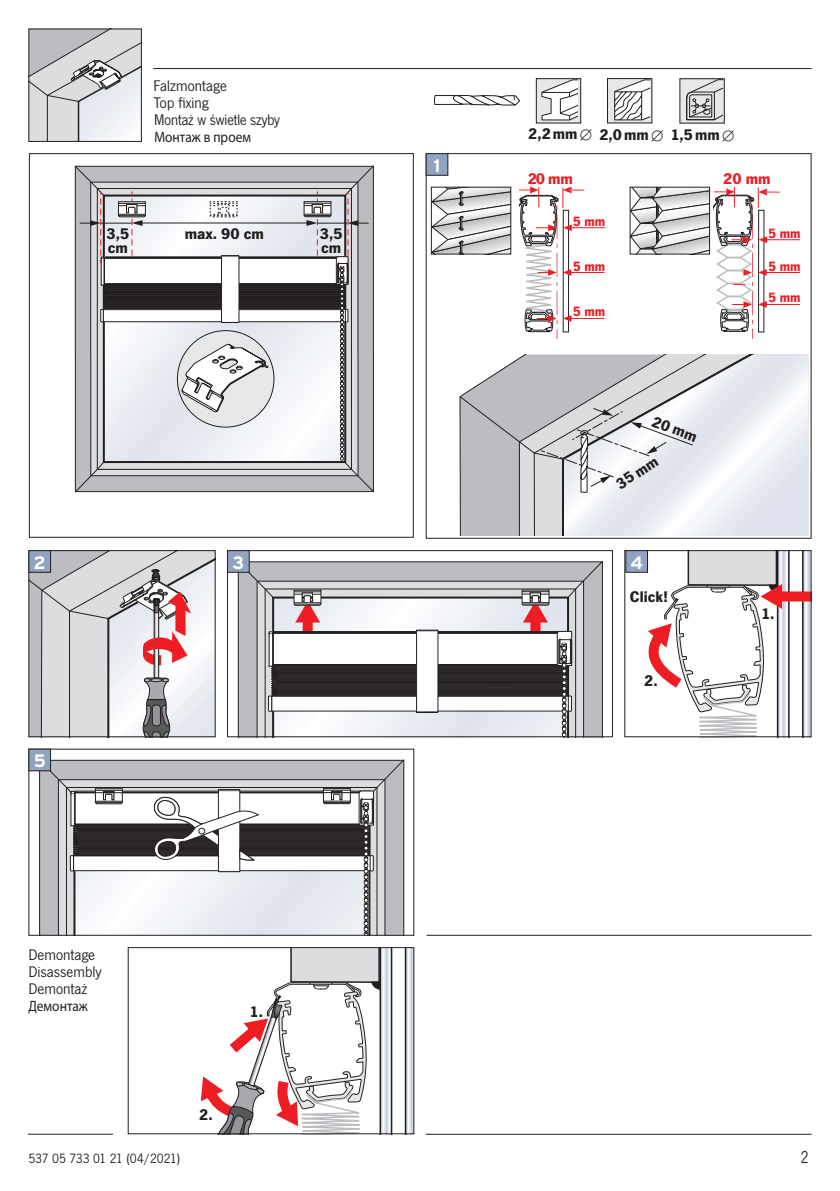
<style>
.page{position:relative;width:840px;height:1191px;background:#fff}
.page>*{position:absolute;margin:0;border:0;box-sizing:border-box;transform-origin:0 0}
.t1{font:700 18px "Interstate";color:#fff}
.t2{font:18px "News Got";color:#231f20;scale:.88 1}
.t3{font:16px/17px "News Got";color:#231f20}
.t4{font:700 16px/14px "News Got";color:#231f20}
.t5{font:700 16px "News Got";color:#ee1d23}
.t6{font:15px "Myriad Pro";color:#231f20;scale:.9 1}
.t7{font:14px "News Got TOT";letter-spacing:-.005em;color:#231f20}
.t8{font:700 14px "News Got";color:#ee1d23;scale:.96 1}
</style>
<div class="page">
<div style="left:425px;top:153px;width:386px;height:386px;border:1px solid #231f20"></div>
<svg style="left:75px;top:165px;width:299px;height:328px"></svg>
<div style="left:29px;top:153px;width:384px;height:385px;border:1px solid #231f20"></div>
<svg style="left:432px;top:189px;width:77px;height:63px"></svg>
<div style="left:430px;top:187px;width:81px;height:67px;border:1px solid #231f20"></div>
<hr style="left:570px;top:227px;width:34px;height:1px;background:#ee1d23">
<hr style="left:570px;top:272px;width:34px;height:1px;background:#ee1d23">
<hr style="left:570px;top:318px;width:34px;height:1px;background:#ee1d23">
<svg style="left:519px;top:187px;width:65px;height:152px"></svg>
<hr style="left:765px;top:239px;width:34px;height:1px;background:#ee1d23">
<hr style="left:765px;top:272px;width:34px;height:1px;background:#ee1d23">
<hr style="left:765px;top:304px;width:34px;height:1px;background:#ee1d23">
<svg style="left:629px;top:187px;width:150px;height:152px"></svg>
<svg style="left:459px;top:359px;width:58px;height:177px"></svg>
<svg style="left:533px;top:354px;width:27px;height:182px;background:#c5c6c8"></svg>
<svg style="left:560px;top:354px;width:247px;height:182px"></svg>
<svg style="left:459px;top:396px;width:234px;height:117px"></svg>
<svg style="left:238px;top:561px;width:364px;height:174px;background:#b2b2b5"></svg>
<svg style="left:257px;top:581px;width:326px;height:154px;background:#c2c2c4"></svg>
<svg style="left:265px;top:589px;width:310px;height:146px;background:#c9cacc"></svg>
<svg style="left:237px;top:561px;width:37px;height:37px"></svg>
<svg style="left:567px;top:561px;width:36px;height:37px"></svg>
<svg style="left:272px;top:596px;width:296px;height:35px"></svg>
<div style="left:302px;top:619px;width:10px;height:31px;background:#ee1d23"></div>
<div style="left:530px;top:619px;width:10px;height:31px;background:#ee1d23"></div>
<svg style="left:293px;top:590px;width:28px;height:32px"></svg>
<svg style="left:521px;top:589px;width:28px;height:33px"></svg>
<svg style="left:268px;top:631px;width:304px;height:104px"></svg>
<div style="left:416px;top:630px;width:21px;height:82px;background:#fff"></div>
<div style="left:416px;top:630px;width:22px;height:82px;border:1px solid #231f20"></div>
<div style="left:227px;top:550px;width:385px;height:187px;border:1px solid #231f20"></div>
<svg style="left:30px;top:552px;width:183px;height:183px"></svg>
<div style="left:28px;top:550px;width:187px;height:187px;border:1px solid #231f20"></div>
<svg style="left:647px;top:552px;width:162px;height:183px"></svg>
<div style="left:624px;top:550px;width:187px;height:187px;border:1px solid #231f20"></div>
<svg style="left:39px;top:759px;width:365px;height:174px"></svg>
<svg style="left:200px;top:949px;width:212px;height:183px"></svg>
<div style="left:128px;top:947px;width:286px;height:187px;border:1px solid #231f20"></div>
<div style="left:536px;top:79px;width:44px;height:44px;background:#e6e7e9"></div>
<svg style="left:541px;top:80px;width:37px;height:40px"></svg>
<div style="left:535px;top:78px;width:46px;height:45px;border:1px solid #231f20"></div>
<svg style="left:434px;top:95px;width:86px;height:11px"></svg>
<svg style="left:608px;top:80px;width:42px;height:41px"></svg>
<svg style="left:613px;top:80px;width:36px;height:41px"></svg>
<div style="left:606px;top:78px;width:46px;height:45px;border:1px solid #231f20"></div>
<div style="left:679px;top:79px;width:44px;height:44px;background:#e6e7e9"></div>
<svg style="left:686px;top:80px;width:36px;height:40px"></svg>
<div style="left:703px;top:109px;width:7px;height:6px;border:1px solid #231f20;border-radius:50%"></div>
<div style="left:679px;top:78px;width:45px;height:46px;border:1px solid #231f20"></div>
<hr style="left:153px;top:68px;width:658px;height:1px;background:#231f20">
<hr style="left:425px;top:1133px;width:386px;height:1px;background:#231f20">
<hr style="left:28px;top:1133px;width:85px;height:1px;background:#231f20">
<hr style="left:426px;top:934px;width:385px;height:1px;background:#231f20">
<svg style="left:30px;top:30px;width:110px;height:110px;background:#d1d2d5"></svg>
<div style="left:28px;top:28px;width:114px;height:114px;border:1px solid #231f20"></div>
<div style="left:426px;top:154px;width:21px;height:21px;background:#90a3c0"></div>
<div style="left:425px;top:153px;width:23px;height:23px;border:1px solid #231f20"></div>
<div style="left:29px;top:550px;width:22px;height:22px;background:#90a3c0"></div>
<div style="left:28px;top:550px;width:23px;height:23px;border:1px solid #231f20"></div>
<div style="left:29px;top:749px;width:22px;height:22px;background:#90a3c0"></div>
<div style="left:28px;top:748px;width:23px;height:23px;border:1px solid #231f20"></div>
<div style="left:227px;top:550px;width:22px;height:22px;background:#90a3c0"></div>
<div style="left:227px;top:550px;width:22px;height:23px;border:1px solid #231f20"></div>
<div style="left:625px;top:550px;width:22px;height:22px;background:#90a3c0"></div>
<div style="left:625px;top:550px;width:22px;height:23px;border:1px solid #231f20"></div>
<p class="t1" style="left:34px;top:552px;width:14px">2</p>
<p class="t1" style="left:34px;top:751px;width:14px">5</p>
<p class="t3" style="left:153px;top:77px;width:128px">Falzmontage<br>Top fixing<br>Montaż w świetle szyby</p>
<p class="t6" style="left:154px;top:127px;width:109px">Монтаж в проем</p>
<p class="t4" style="left:106px;top:227px;width:24px">3,5</p>
<p class="t4" style="left:185px;top:227px;width:81px">max. 90 cm</p>
<p class="t4" style="left:108px;top:241px;width:22px">cm</p>
<p class="t4" style="left:319px;top:227px;width:24px">3,5 cm</p>
<p class="t1" style="left:433px;top:155px;width:8px">1</p>
<p class="t4" style="left:528px;top:126px;width:51px">2,2mm</p>
<p class="t4" style="left:599px;top:127px;width:51px">2,0mm</p>
<p class="t4" style="left:670px;top:127px;width:51px">1,5mm</p>
<p class="t5" style="left:527px;top:169px;width:47px">20 mm</p>
<p class="t8" style="left:573px;top:213px;width:35px">5 mm</p>
<p class="t8" style="left:573px;top:258px;width:35px">5 mm</p>
<p class="t8" style="left:573px;top:303px;width:35px">5 mm</p>
<p class="t5" style="left:722px;top:169px;width:49px">20 mm</p>
<p class="t8" style="left:768px;top:225px;width:35px">5 mm</p>
<p class="t8" style="left:768px;top:258px;width:35px">5 mm</p>
<p class="t8" style="left:768px;top:289px;width:35px">5 mm</p>
<p class="t4" style="left:654px;top:414px;width:48px;rotate:20deg">20 mm</p>
<p class="t4" style="left:613px;top:479px;width:48px;rotate:-33deg">35 mm</p>
<p class="t1" style="left:232px;top:552px;width:13px">3</p>
<p class="t1" style="left:630px;top:552px;width:14px">4</p>
<p class="t4" style="left:629px;top:589px;width:40px">Click!</p>
<p class="t4" style="left:643px;top:673px;width:15px">2.</p>
<p class="t4" style="left:760px;top:607px;width:15px">1.</p>
<p class="t3" style="left:28px;top:946px;width:74px">Demontage<br>Disassembly<br>Demontaż</p>
<p class="t6" style="left:28px;top:996px;width:68px">Демонтаж</p>
<p class="t7" style="left:28px;top:1150px;width:153px">537 05 733 01 21 (04/2021)</p>
<p class="t4" style="left:199px;top:1107px;width:15px">2.</p>
<p class="t4" style="left:249px;top:1004px;width:15px">1.</p>
<p class="t2" style="left:800px;top:1147px;width:10px">2</p>
</div>
